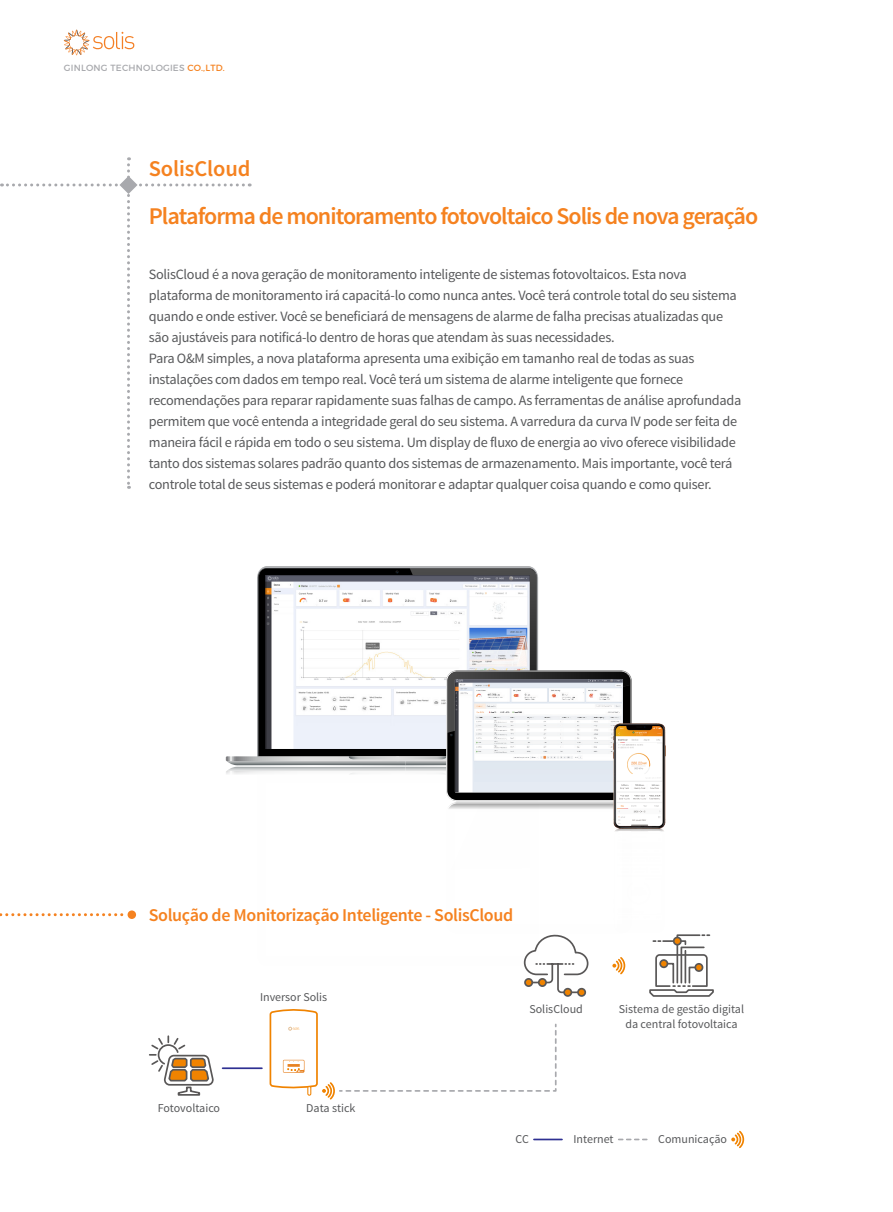
<style>
.page{position:relative;width:893px;height:1212px;background:#fff}
.page>*{position:absolute;margin:0;border:0;box-sizing:border-box;transform-origin:0 0}
.t1{font:600 24px "Source Sans Pro";letter-spacing:-.04em;color:#f58220}
.t2{font:600 22.5px "Source Sans Pro";letter-spacing:-.005em;color:#f58220}
.t3{font:600 18px "Source Sans Pro";letter-spacing:-.02em;color:#f58220}
.t4{font:14.25px/21px "Source Sans Pro";letter-spacing:-.02em;color:#57585a}
.t5{font:12px/15px "Source Sans Pro";color:#57585a;text-align:center}
.t6{font:9px "Montserrat";letter-spacing:.025em;color:#a8a9ad}
.s1{color:#f58220}
</style>
<div class="page">
<svg style="left:64px;top:30px;width:70px;height:25px"></svg>
<img style="left:632px;top:724px;width:33px;height:108px">
<svg style="left:0;top:913px;width:128px;height:3px"></svg>
<div style="left:128px;top:910px;width:8px;height:9px;background:#f58220;border-radius:50%"></div>
<hr style="left:223px;top:1067px;width:39px;height:2px;background:#2e3092">
<svg style="left:149px;top:1035px;width:65px;height:61px"></svg>
<svg style="left:270px;top:1009px;width:287px;height:90px"></svg>
<div style="left:577px;top:988px;width:9px;height:9px;border:2px solid #595757;border-radius:50%"></div>
<div style="left:563px;top:988px;width:9px;height:9px;border:2px solid #595757;border-radius:50%"></div>
<svg style="left:226px;top:568px;width:406px;height:426px"></svg>
<svg style="left:649px;top:934px;width:65px;height:63px"></svg>
<div style="left:694px;top:963px;width:9px;height:9px;border:2px solid #595757;border-radius:50%"></div>
<div style="left:674px;top:937px;width:7px;height:8px;background:#f08300;border-radius:50%"></div>
<div style="left:673px;top:936px;width:9px;height:9px;border:2px solid #595757;border-radius:50%"></div>
<svg style="left:619px;top:1138px;width:28px;height:2px"></svg>
<hr style="left:534px;top:1138px;width:28px;height:2px;background:#2e3092">
<svg style="left:731px;top:1131px;width:13px;height:17px"></svg>
<svg style="left:1px;top:157px;width:249px;height:332px"></svg>
<p class="t6" style="left:64px;top:63px;width:163px">GINLONG TECHNOLOGIES <span class="s1">CO.,LTD.</span></p>
<h2 class="t2" style="left:149px;top:154px;width:103px">SolisCloud</h2>
<h1 class="t1" style="left:149px;top:201px;width:611px">Plataforma de monitoramento fotovoltaico Solis de nova geração</h1>
<p class="t4" style="left:149px;top:264px;width:594px">SolisCloud é a nova geração de monitoramento inteligente de sistemas fotovoltaicos. Esta nova plataforma de monitoramento irá capacitá-lo como nunca antes. Você terá controle total do seu sistema quando e onde estiver. Você se beneficiará de mensagens de alarme de falha precisas atualizadas que são ajustáveis para notificá-lo dentro de horas que atendam às suas necessidades.<br>Para O&amp;M simples, a nova plataforma apresenta uma exibição em tamanho real de todas as suas instalações com dados em tempo real. Você terá um sistema de alarme inteligente que fornece recomendações para reparar rapidamente suas falhas de campo. As ferramentas de análise aprofundada permitem que você entenda a integridade geral do seu sistema. A varredura da curva IV pode ser feita de maneira fácil e rápida em todo o seu sistema. Um display de fluxo de energia ao vivo oferece visibilidade tanto dos sistemas solares padrão quanto dos sistemas de armazenamento. Mais importante, você terá controle total de seus sistemas e poderá monitorar e adaptar qualquer coisa quando e como quiser.</p>
<p class="t3" style="left:149px;top:903px;width:366px">Solução de Monitorização Inteligente - SolisCloud</p>
<p class="t5" style="left:260px;top:989px;width:69px">Inversor Solis</p>
<p class="t5" style="left:158px;top:1101px;width:64px">Fotovoltaico</p>
<p class="t5" style="left:306px;top:1101px;width:51px">Data stick</p>
<p class="t5" style="left:529px;top:1002px;width:55px">SolisCloud</p>
<p class="t5" style="left:619px;top:1002px;width:127px">Sistema de gestão digital da central fotovoltaica</p>
<p class="t5" style="left:516px;top:1132px;width:15px">CC</p>
<p class="t5" style="left:573px;top:1132px;width:42px">Internet</p>
<p class="t5" style="left:658px;top:1132px;width:70px">Comunicação</p>
</div>
